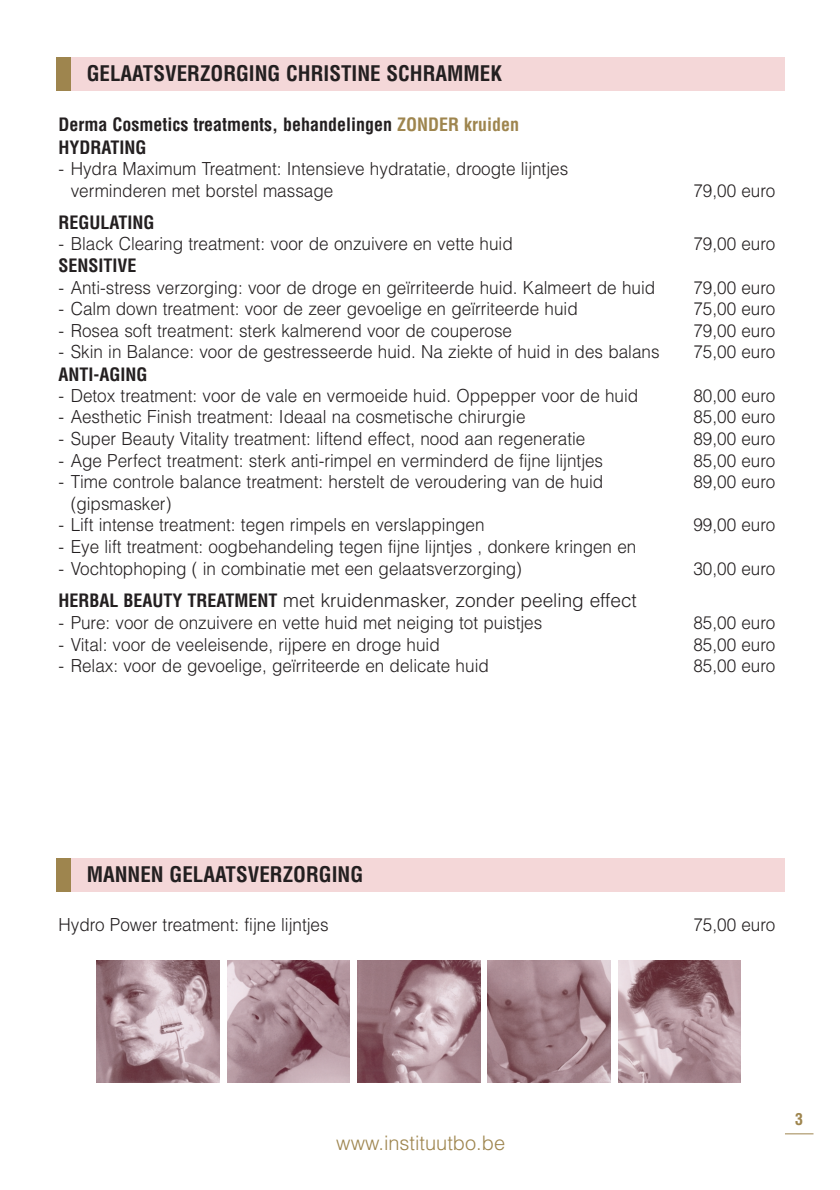
<style>
.page{position:relative;width:840px;height:1190px;background:#fff}
.page>*{position:absolute;margin:0;border:0;box-sizing:border-box;transform-origin:0 0}
.t1{font:700 condensed 21px "Helvetica";color:#231f20}
.t2{font:300 20px "Helvetica";color:#9e854e}
.t3{font:300 19px "Helvetica";color:#231f20}
.t4{font:300 18px/21.6px "Helvetica";color:#231f20;scale:.95 1}
.t5{font:700 condensed 18px/23px "Helvetica";color:#231f20}
.t6{font:700 condensed 16px "Helvetica";color:#9e854e}
.s1{color:#9e854e}
.s2{font-weight:700;font-stretch:condensed;font-size:18px}
</style>
<div class="page">
<img style="left:97px;top:960px;width:122px;height:123px">
<img style="left:227px;top:960px;width:123px;height:123px">
<img style="left:358px;top:960px;width:122px;height:123px">
<img style="left:488px;top:960px;width:123px;height:123px">
<img style="left:618px;top:960px;width:123px;height:123px">
<div style="left:56px;top:57px;width:729px;height:34px;background:#f4d7d8"></div>
<div style="left:56px;top:57px;width:15px;height:34px;background:#9e854e"></div>
<div style="left:56px;top:858px;width:729px;height:34px;background:#f4d7d8"></div>
<div style="left:56px;top:858px;width:15px;height:34px;background:#9e854e"></div>
<svg style="left:785px;top:1134px;width:29px;height:1px"></svg>
<p class="t1" style="left:87px;top:66px;width:417px">GELAATSVERZORGING CHRISTINE SCHRAMMEK</p>
<p class="t5" style="left:58px;top:115px;width:462px">Derma Cosmetics treatments, behandelingen <span class="s1">ZONDER kruiden<br></span>HYDRATING</p>
<p class="t4" style="left:71px;top:160px;width:525px;text-indent:-12px">- Hydra Maximum Treatment: Intensieve hydratatie, droogte lijntjes verminderen met borstel massage</p>
<p class="t4" style="left:693px;top:182px;width:88px">79,00 euro</p>
<p class="t5" style="left:58px;top:212px;width:97px">REGULATING</p>
<p class="t4" style="left:58px;top:235px;width:480px">- Black Clearing treatment: voor de onzuivere en vette huid</p>
<p class="t4" style="left:693px;top:235px;width:88px">79,00 euro</p>
<p class="t5" style="left:58px;top:256px;width:80px">SENSITIVE</p>
<p class="t4" style="left:58px;top:278px;width:630px">- Anti-stress verzorging: voor de droge en geïrriteerde huid. Kalmeert de huid</p>
<p class="t4" style="left:693px;top:278px;width:88px">79,00 euro</p>
<p class="t4" style="left:58px;top:300px;width:548px">- Calm down treatment: voor de zeer gevoelige en geïrriteerde huid</p>
<p class="t4" style="left:693px;top:300px;width:88px">75,00 euro</p>
<p class="t4" style="left:58px;top:321px;width:479px">- Rosea soft treatment: sterk kalmerend voor de couperose</p>
<p class="t4" style="left:693px;top:321px;width:88px">79,00 euro</p>
<p class="t4" style="left:58px;top:343px;width:634px">- Skin in Balance: voor de gestresseerde huid. Na ziekte of huid in des balans</p>
<p class="t4" style="left:693px;top:343px;width:88px">75,00 euro</p>
<p class="t5" style="left:58px;top:364px;width:90px">ANTI-AGING</p>
<p class="t4" style="left:58px;top:386px;width:612px">- Detox treatment: voor de vale en vermoeide huid. Oppepper voor de huid</p>
<p class="t4" style="left:693px;top:386px;width:88px">80,00 euro</p>
<p class="t4" style="left:58px;top:408px;width:493px">- Aesthetic Finish treatment: Ideaal na cosmetische chirurgie</p>
<p class="t4" style="left:693px;top:408px;width:88px">85,00 euro</p>
<p class="t4" style="left:58px;top:430px;width:556px">- Super Beauty Vitality treatment: liftend effect, nood aan regeneratie</p>
<p class="t4" style="left:693px;top:430px;width:88px">89,00 euro</p>
<p class="t4" style="left:58px;top:451px;width:575px">- Age Perfect treatment: sterk anti-rimpel en verminderd de fijne lijntjes</p>
<p class="t4" style="left:693px;top:451px;width:88px">85,00 euro</p>
<p class="t4" style="left:58px;top:473px;width:575px">- Time controle balance treatment: herstelt de veroudering van de huid</p>
<p class="t4" style="left:693px;top:473px;width:88px">89,00 euro</p>
<p class="t4" style="left:71px;top:494px;width:107px">(gipsmasker)</p>
<p class="t4" style="left:58px;top:516px;width:450px">- Lift intense treatment: tegen rimpels en verslappingen</p>
<p class="t4" style="left:693px;top:516px;width:88px">99,00 euro</p>
<p class="t4" style="left:58px;top:538px;width:610px">- Eye lift treatment: oogbehandeling tegen fijne lijntjes , donkere kringen en</p>
<p class="t4" style="left:58px;top:559px;width:489px">- Vochtophoping ( in combinatie met een gelaatsverzorging)</p>
<p class="t4" style="left:693px;top:559px;width:88px">30,00 euro</p>
<p class="t3" style="left:58px;top:593px;width:580px"><span class="s2">HERBAL BEAUTY TREATMENT</span> met kruidenmasker, zonder peeling effect</p>
<p class="t4" style="left:58px;top:614px;width:511px">- Pure: voor de onzuivere en vette huid met neiging tot puistjes</p>
<p class="t4" style="left:693px;top:614px;width:88px">85,00 euro</p>
<p class="t4" style="left:58px;top:635px;width:403px">- Vital: voor de veeleisende, rijpere en droge huid</p>
<p class="t4" style="left:693px;top:635px;width:88px">85,00 euro</p>
<p class="t4" style="left:58px;top:657px;width:455px">- Relax: voor de gevoelige, geïrriteerde en delicate huid</p>
<p class="t4" style="left:693px;top:657px;width:88px">85,00 euro</p>
<p class="t1" style="left:87px;top:866px;width:278px">MANNEN GELAATSVERZORGING</p>
<p class="t4" style="left:58px;top:916px;width:286px">Hydro Power treatment: fijne lijntjes</p>
<p class="t4" style="left:693px;top:916px;width:88px">75,00 euro</p>
<p class="t2" style="left:336px;top:1136px;width:170px">www.instituutbo.be</p>
<p class="t6" style="left:795px;top:1113px;width:9px">3</p>
</div>
